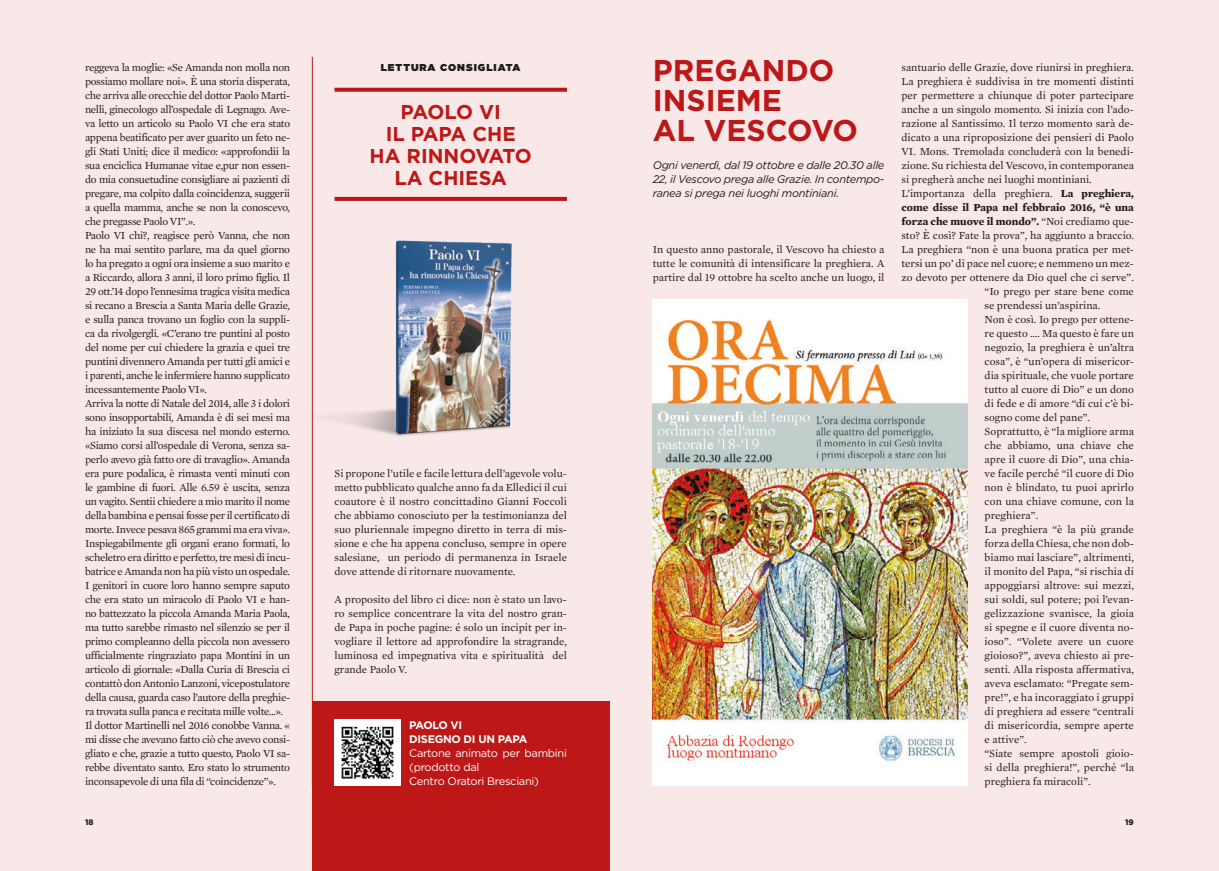
<style>
.page{position:relative;width:1219px;height:871px;background:#fff}
.page>*{position:absolute;margin:0;border:0;box-sizing:border-box;transform-origin:0 0}
.t1{font:700 30px "Gotham";color:#be1717}
.t2{font:700 20px "Gotham";color:#be1717}
.t3{font:11px/14px "Mercury Text G1";color:#1d1d1b;text-align:justify}
.t4{font:italic 11px/14px "Gotham";letter-spacing:-.025em;color:#1d1d1b;text-align:justify}
.t5{font:700 11px "Mercury Text G1";color:#1d1d1b}
.t6{font:11px/14px "Gotham";letter-spacing:-.025em;color:#fff}
.t7{font:700 11px "Gotham";letter-spacing:-.025em;color:#fff}
.t8{font:900 10px "Gotham";letter-spacing:.1em;color:#1d1d1b}
.t9{font:900 8px "Gotham";color:#1d1d1b}
.s1{font-weight:700}
.s2{font-weight:400}
</style>
<div class="page">
<div style="left:0;top:0;width:1219px;height:870px;background:#f8e8e8"></div>
<div style="left:312px;top:701px;width:297px;height:169px;background:#be1717"></div>
<img style="left:311px;top:223px;width:201px;height:227px">
<hr style="left:312px;top:57px;width:1px;height:728px;background:#be1717">
<div style="left:652px;top:299px;width:316px;height:486px;background:#fff"></div>
<img style="left:652px;top:319px;width:316px;height:443px">
<svg style="left:334px;top:88px;width:233px;height:4px"></svg>
<svg style="left:334px;top:197px;width:233px;height:4px"></svg>
<img style="left:334px;top:719px;width:67px;height:66px">
<p class="t3" style="left:85px;top:60px;width:207px">reggeva la moglie: «Se Amanda non molla non possiamo mollare noi». È una storia disperata, che arriva alle orecchie del dottor Paolo Marti&shy;nelli, ginecologo all’ospedale di Legnago. Ave&shy;va letto un articolo su Paolo VI che era stato appena beatificato per aver guarito un feto ne&shy;gli Stati Uniti; dice il medico: «approfondii la sua enciclica Humanae vitae e,pur non essen&shy;do mia consuetudine consigliare ai pazienti di pregare, ma colpito dalla coincidenza, suggerii a quella mamma, anche se non la conoscevo, che pregasse Paolo VI”.».</p>
<p class="t3" style="left:85px;top:228px;width:207px">Paolo VI chi?, reagisce però Vanna, che non ne ha mai sentito parlare, ma da quel giorno lo ha pregato a ogni ora insieme a suo marito e a Riccardo, allora 3 anni, il loro primo figlio. Il 29 ott.’14 dopo l’ennesima tragica visita medica si recano a Brescia a Santa Maria delle Grazie, e sulla panca trovano un foglio con la suppli&shy;ca da rivolgergli. «C’erano tre puntini al posto del nome per cui chiedere la grazia e quei tre puntini divennero Amanda per tutti gli amici e i parenti, anche le infermiere hanno supplicato incessantemente Paolo VI».</p>
<p class="t3" style="left:85px;top:396px;width:207px">Arriva la notte di Natale del 2014, alle 3 i dolori sono insopportabili, Amanda è di sei mesi ma ha iniziato la sua discesa nel mondo esterno. «Siamo corsi all’ospedale di Verona, senza sa&shy;perlo avevo già fatto ore di travaglio». Amanda era pure podalica, è rimasta venti minuti con le gambine di fuori. Alle 6.59 è uscita, senza un vagito. Sentii chiedere a mio marito il nome della bambina e pensai fosse per il certificato di morte. Invece pesava 865 grammi ma era viva».<br>Inspiegabilmente gli organi erano formati, lo scheletro era diritto e perfetto, tre mesi di incu&shy;batrice e Amanda non ha più visto un ospedale.<br>I genitori in cuore loro hanno sempre saputo che era stato un miracolo di Paolo VI e han&shy;no battezzato la piccola Amanda Maria Paola, ma tutto sarebbe rimasto nel silenzio se per il primo compleanno della piccola non avessero ufficialmente ringraziato papa Montini in un articolo di giornale: «Dalla Curia di Brescia ci contattò don Antonio Lanzoni, vicepostulatore della causa, guarda caso l’autore della preghie&shy;ra trovata sulla panca e recitata mille volte...».</p>
<p class="t3" style="left:85px;top:718px;width:207px">Il dottor Martinelli nel 2016 conobbe Vanna. « mi disse che avevano fatto ciò che avevo consi&shy;gliato e che, grazie a tutto questo, Paolo VI sa&shy;rebbe diventato santo. Ero stato lo strumento inconsapevole di una fila di “coincidenze”».</p>
<p class="t1" style="left:653px;top:50px;width:183px">PREGANDO</p>
<p class="t1" style="left:653px;top:80px;width:131px">INSIEME</p>
<p class="t1" style="left:653px;top:110px;width:207px">AL VESCOVO</p>
<p class="t4" style="left:653px;top:158px;width:233px">Ogni venerdì, dal 19 ottobre e dalle 20.30 alle 22, il Vescovo prega alle Grazie. In contempo&shy;ranea si prega nei luoghi montiniani.</p>
<p class="t8" style="left:381px;top:60px;width:141px">LETTURA CONSIGLIATA</p>
<p class="t3" style="left:901px;top:60px;width:234px">santuario delle Grazie, dove riunirsi in preghiera.<br>La preghiera è suddivisa in tre momenti distinti per permettere a chiunque di poter partecipare anche a un singolo momento. Si inizia con l’ado&shy;razione al Santissimo. Il terzo momento sarà de&shy;dicato a una riproposizione dei pensieri di Paolo VI. Mons. Tremolada concluderà con la benedi&shy;zione. Su richiesta del Vescovo, in contemporanea si pregherà anche nei luoghi montiniani.</p>
<p class="t3" style="left:901px;top:186px;width:234px">L’importanza della preghiera. <span class="s1">La preghiera,</span></p>
<p class="t5" style="left:901px;top:200px;width:234px">come disse il Papa nel febbraio 2016, “è una</p>
<p class="t5" style="left:901px;top:214px;width:234px">forza che muove il mondo”. <span class="s2">“Noi crediamo que-</span></p>
<p class="t3" style="left:901px;top:228px;width:234px">sto? È così? Fate la prova”, ha aggiunto a braccio.</p>
<p class="t3" style="left:901px;top:242px;width:234px">La preghiera “non è una buona pratica per met-</p>
<p class="t3" style="left:901px;top:256px;width:234px">tersi un po’ di pace nel cuore; e nemmeno un mez-</p>
<p class="t3" style="left:901px;top:270px;width:234px">zo devoto per ottenere da Dio quel che ci serve”.</p>
<p class="t3" style="left:985px;top:284px;width:151px">“Io prego per stare bene come</p>
<p class="t3" style="left:985px;top:298px;width:117px">se prendessi un’aspirina.</p>
<p class="t3" style="left:985px;top:312px;width:151px">Non è così. Io prego per ottene&shy;re questo …. Ma questo è fare un negozio, la preghiera è un’altra cosa”, è “un’opera di misericor&shy;dia spirituale, che vuole portare tutto al cuore di Dio” e un dono di fede e di amore “di cui c’è bi&shy;sogno come del pane”.</p>
<p class="t3" style="left:985px;top:424px;width:151px">Soprattutto, è “la migliore arma che abbiamo, una chiave che apre il cuore di Dio”, una chia&shy;ve facile perché “il cuore di Dio non è blindato, tu puoi aprirlo con una chiave comune, con la preghiera”.</p>
<p class="t3" style="left:985px;top:522px;width:151px">La preghiera “è la più grande forza della Chiesa, che non dob&shy;biamo mai lasciare”, altrimenti, il monito del Papa, “si rischia di appoggiarsi altrove: sui mezzi, sui soldi, sul potere; poi l’evan&shy;gelizzazione svanisce, la gioia si spegne e il cuore diventa no&shy;ioso”. “Volete avere un cuore gioioso?”, aveva chiesto ai pre&shy;senti. Alla risposta affermativa, aveva esclamato: “Pregate sem&shy;pre!”, e ha incoraggiato i gruppi di preghiera ad essere “centrali di misericordia, sempre aperte e attive”.</p>
<p class="t3" style="left:985px;top:746px;width:151px">“Siate sempre apostoli gioio&shy;si della preghiera!”, perché “la preghiera fa miracoli”.</p>
<p class="t2" style="left:401px;top:99px;width:102px">PAOLO VI</p>
<p class="t2" style="left:386px;top:121px;width:131px">IL PAPA CHE</p>
<p class="t2" style="left:370px;top:143px;width:164px">HA RINNOVATO</p>
<p class="t2" style="left:394px;top:165px;width:114px">LA CHIESA</p>
<p class="t3" style="left:653px;top:242px;width:233px">In questo anno pastorale, il Vescovo ha chiesto a tutte le comunità di intensificare la preghiera. A partire dal 19 ottobre ha scelto anche un luogo, il</p>
<p class="t3" style="left:334px;top:466px;width:234px">Si propone l’utile e facile lettura dell’agevole volu&shy;metto pubblicato qualche anno fa da Elledici il cui coautore è il nostro concittadino Gianni Foccoli che abbiamo conosciuto per la testimonianza del suo pluriennale impegno diretto in terra di mis&shy;sione e che ha appena concluso, sempre in opere salesiane, un periodo di permanenza in Israele dove attende di ritornare nuovamente.</p>
<p class="t3" style="left:334px;top:592px;width:234px">A proposito del libro ci dice: non è stato un lavo&shy;ro semplice concentrare la vita del nostro gran&shy;de Papa in poche pagine: é solo un incipit per in&shy;vogliare il lettore ad approfondire la stragrande, luminosa ed impegnativa vita e spiritualità del grande Paolo V.</p>
<p class="t7" style="left:409px;top:718px;width:55px">PAOLO VI</p>
<p class="t7" style="left:409px;top:732px;width:120px">DISEGNO DI UN PAPA</p>
<p class="t6" style="left:409px;top:746px;width:159px">Cartone animato per bambini (prodotto dal</p>
<p class="t6" style="left:409px;top:774px;width:131px">Centro Oratori Bresciani)</p>
<p class="t9" style="left:85px;top:816px;width:10px">18</p>
<p class="t9" style="left:1125px;top:816px;width:10px">19</p>
</div>
